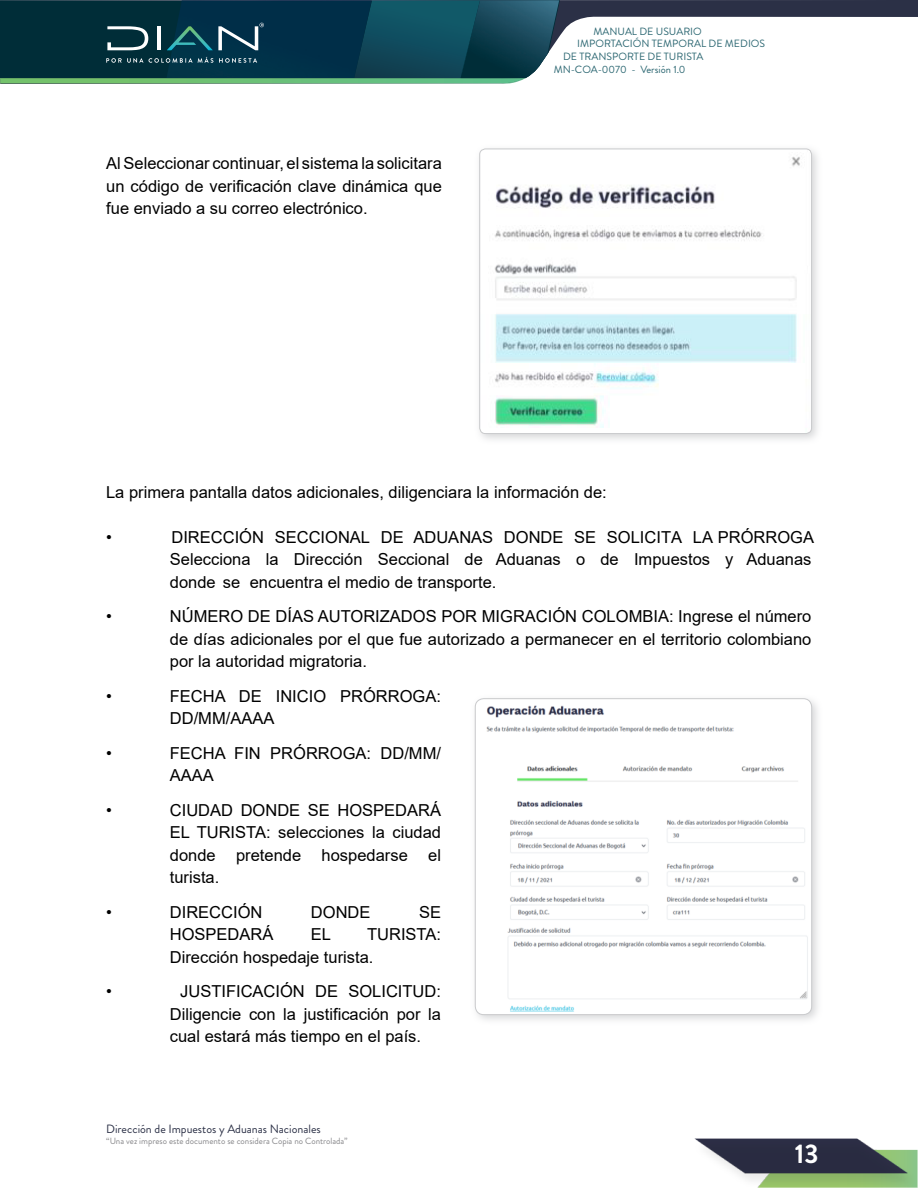
<style>
.page{position:relative;width:918px;height:1188px;background:#fff}
.page>*{position:absolute;margin:0;border:0;box-sizing:border-box;transform-origin:0 0}
.t1{font:700 27px "Brandon Grotesque";color:#fff}
.t2{font:16.5px/22.5px "Arial";color:#000;text-align:justify}
.t3{font:12px "Brandon Grotesque";color:#2b3046}
.t4{font:10.5px "Brandon Grotesque";color:#296570}
.t5{font:9px "Brandon Grotesque";color:#87878a}
</style>
<div class="page">
<img style="left:694px;top:1138px;width:224px;height:50px">
<svg style="left:0;top:0;width:918px;height:84px"></svg>
<div style="left:0;top:0;width:560px;height:78px;background:#002d38"></div>
<img style="left:182px;top:0;width:172px;height:1px">
<div style="left:167px;top:1px;width:187px;height:77px;background:#002e48"></div>
<img style="left:0;top:78px;width:524px;height:5px">
<img style="left:167px;top:78px;width:187px;height:1px">
<img style="left:481px;top:0;width:78px;height:78px">
<img style="left:461px;top:78px;width:42px;height:1px">
<svg style="left:354px;top:0;width:127px;height:79px;background:#0f4a5a"></svg>
<svg style="left:106px;top:58px;width:37px;height:5px"></svg>
<svg style="left:149px;top:57px;width:64px;height:6px"></svg>
<svg style="left:219px;top:58px;width:38px;height:5px"></svg>
<svg style="left:107px;top:26px;width:41px;height:24px"></svg>
<hr style="left:157px;top:26px;width:3px;height:24px;background:#fff">
<svg style="left:167px;top:23px;width:97px;height:27px;background:#235464"></svg>
<div style="left:474px;top:144px;width:349px;height:301px;background:#c9cacc;opacity:.75"></div>
<img style="left:480px;top:149px;width:332px;height:285px">
<div style="left:480px;top:149px;width:332px;height:285px;border:1px solid #c9cacc;border-radius:6px"></div>
<div style="left:470px;top:694px;width:353px;height:332px;background:#c9cacc;opacity:.75"></div>
<img style="left:475px;top:699px;width:337px;height:316px">
<div style="left:475px;top:698px;width:337px;height:317px;border:1px solid #c9cacc;border-radius:9px"></div>
<p class="t2" style="left:106px;top:152px;width:337px">Al Seleccionar continuar, el sistema la solicitara un código de verificación clave dinámica que fue enviado a su correo electrónico.</p>
<p class="t4" style="left:593px;top:24px;width:110px">MANUAL DE USUARIO</p>
<p class="t4" style="left:577px;top:37px;width:190px">IMPORTACIÓN TEMPORAL DE MEDIOS</p>
<p class="t4" style="left:563px;top:49px;width:142px">DE TRANSPORTE DE TURISTA</p>
<p class="t4" style="left:554px;top:62px;width:133px">MN-COA-0070 - Versión 1.0</p>
<p class="t2" style="left:106px;top:480px;width:502px">La primera pantalla datos adicionales, diligenciara la información de:</p>
<p class="t2" style="left:106px;top:525px;width:7px">•</p>
<p class="t2" style="left:170px;top:525px;width:646px;text-align:left">DIRECCIÓN SECCIONAL DE ADUANAS DONDE SE SOLICITA LA PRÓRROGA<br>Selecciona la Dirección Seccional de Aduanas o de Impuestos y Aduanas donde se encuentra el medio de transporte.</p>
<p class="t2" style="left:106px;top:605px;width:7px">•</p>
<p class="t2" style="left:170px;top:605px;width:643px">NÚMERO DE DÍAS AUTORIZADOS POR MIGRACIÓN COLOMBIA: Ingrese el número de días adicionales por el que fue autorizado a permanecer en el territorio colombiano por la autoridad migratoria.</p>
<p class="t2" style="left:106px;top:684px;width:7px">•</p>
<p class="t2" style="left:170px;top:684px;width:273px">FECHA DE INICIO PRÓRROGA:<br>DD/MM/AAAA</p>
<p class="t2" style="left:106px;top:741px;width:7px">•</p>
<p class="t2" style="left:170px;top:741px;width:273px">FECHA FIN PRÓRROGA: DD/MM/<br>AAAA</p>
<p class="t2" style="left:106px;top:798px;width:7px">•</p>
<p class="t2" style="left:170px;top:798px;width:273px">CIUDAD DONDE SE HOSPEDARÁ EL TURISTA: selecciones la ciudad donde pretende hospedarse el turista.</p>
<p class="t2" style="left:106px;top:900px;width:7px">•</p>
<p class="t2" style="left:170px;top:900px;width:94px">DIRECCIÓN</p>
<p class="t2" style="left:311px;top:900px;width:61px">DONDE</p>
<p class="t2" style="left:419px;top:900px;width:24px">SE</p>
<p class="t2" style="left:170px;top:923px;width:105px">HOSPEDARÁ</p>
<p class="t2" style="left:311px;top:923px;width:22px">EL</p>
<p class="t2" style="left:170px;top:923px;width:273px;text-indent:197px">TURISTA:<br>Dirección hospedaje turista.</p>
<p class="t2" style="left:106px;top:980px;width:7px">•</p>
<p class="t2" style="left:170px;top:980px;width:273px;text-indent:10px">JUSTIFICACIÓN DE SOLICITUD:<br>Diligencie con la justificación por la cual estará más tiempo en el país.</p>
<p class="t3" style="left:106px;top:1120px;width:216px">Dirección de Impuestos y Aduanas Nacionales</p>
<p class="t5" style="left:106px;top:1135px;width:243px">“Una vez impreso este documento se considera Copia no Controlada”</p>
<h1 class="t1" style="left:795px;top:1135px;width:25px">13</h1>
</div>
